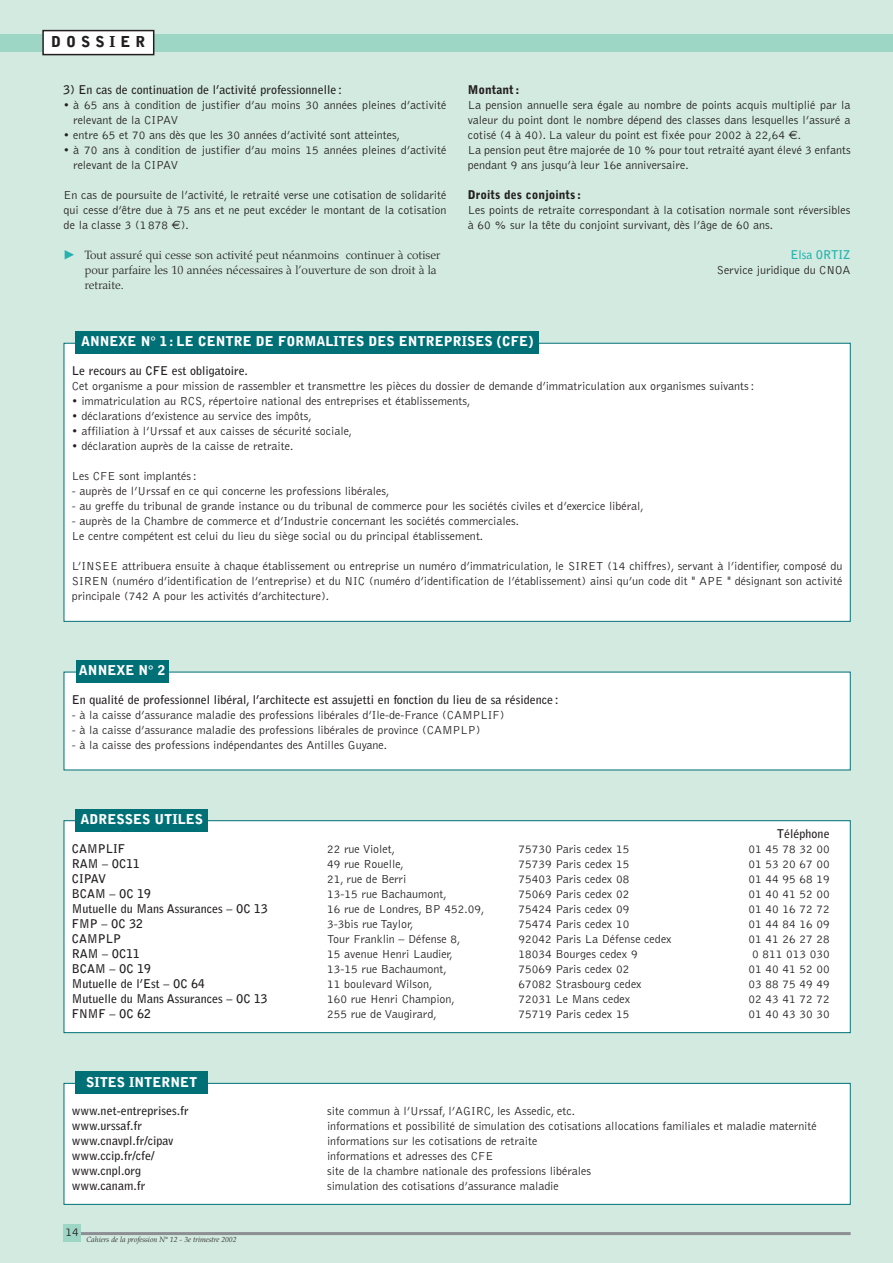
<style>
.page{position:relative;width:893px;height:1263px;background:#fff}
.page>*{position:absolute;margin:0;border:0;box-sizing:border-box;transform-origin:0 0}
.t1{font:900 15px "Bell Gothic";letter-spacing:.335em;color:#231f20}
.t2{font:900 13.5px "Bell Gothic";color:#fff}
.t3{font:300 12px/15px "Bell Gothic";color:#231f20}
.t4{font:700 12px "Bell Gothic";color:#231f20}
.t5{font:300 12px/15px "Palatino";color:#231f20}
.t6{font:900 12px "Bell Gothic";color:#231f20}
.t7{font:700 12px "Bell Gothic";color:#26b3af}
.t8{font:italic 300 7.5px "Palatino";color:#231f20}
.s1{font-family:"Euro Sans";font-weight:400}
</style>
<div class="page">
<div style="left:0;top:0;width:892px;height:1263px;background:#d2eae0"></div>
<div style="left:64px;top:343px;width:786px;height:278px;background:#fff"></div>
<hr style="left:64px;top:1232px;width:786px;height:3px;background:#8e8f93">
<div style="left:64px;top:1225px;width:17px;height:17px;background:#9ed6c6"></div>
<div style="left:76px;top:331px;width:463px;height:23px;background:#007077"></div>
<div style="left:64px;top:672px;width:786px;height:98px;background:#fff"></div>
<div style="left:76px;top:660px;width:92px;height:23px;background:#007077"></div>
<div style="left:64px;top:821px;width:786px;height:212px;background:#fff"></div>
<div style="left:64px;top:820px;width:786px;height:213px;border:1px solid #007077"></div>
<div style="left:76px;top:809px;width:132px;height:22px;background:#007077"></div>
<div style="left:64px;top:1083px;width:786px;height:121px;background:#fff"></div>
<div style="left:64px;top:1083px;width:786px;height:122px;border:1px solid #007077"></div>
<div style="left:76px;top:1072px;width:132px;height:22px;background:#007077"></div>
<div style="left:0;top:34px;width:892px;height:17px;background:#9ed6c6"></div>
<div style="left:43px;top:31px;width:111px;height:24px;background:#fff"></div>
<div style="left:42px;top:30px;width:112px;height:25px;border:2px solid #231f20"></div>
<p class="t1" style="left:51px;top:36px;width:96px">DOSSIER</p>
<p class="t4" style="left:64px;top:85px;width:280px">3) En cas de continuation de l’activité professionnelle :</p>
<p class="t3" style="left:73px;top:98px;width:375px;text-indent:-10px">• à 65 ans à condition de justifier d’au moins 30 années pleines d’activité relevant de la CIPAV</p>
<p class="t3" style="left:64px;top:128px;width:338px">• entre 65 et 70 ans dès que les 30 années d’activité sont atteintes,</p>
<p class="t3" style="left:73px;top:143px;width:375px;text-indent:-10px">• à 70 ans à condition de justifier d’au moins 15 années pleines d’activité relevant de la CIPAV</p>
<p class="t3" style="left:64px;top:188px;width:384px;text-align:justify">En cas de poursuite de l’activité, le retraité verse une cotisation de solidarité qui cesse d’être due à 75 ans et ne peut excéder le montant de la cotisation de la classe 3 (1 878 <span class="s1">€</span>).</p>
<p class="t5" style="left:85px;top:249px;width:357px">Tout assuré qui cesse son activité peut néanmoins continuer à cotiser pour parfaire les 10 années nécessaires à l’ouverture de son droit à la retraite.</p>
<p class="t6" style="left:468px;top:85px;width:53px">Montant :</p>
<p class="t3" style="left:468px;top:98px;width:384px">La pension annuelle sera égale au nombre de points acquis multiplié par la valeur du point dont le nombre dépend des classes dans lesquelles l’assuré a cotisé (4 à 40). La valeur du point est fixée pour 2002 à 22,64 <span class="s1">€</span>.<br>La pension peut être majorée de 10 % pour tout retraité ayant élevé 3 enfants pendant 9 ans jusqu’à leur 16e anniversaire.</p>
<p class="t6" style="left:468px;top:190px;width:115px">Droits des conjoints :</p>
<p class="t3" style="left:468px;top:203px;width:384px">Les points de retraite correspondant à la cotisation normale sont réversibles à 60 % sur la tête du conjoint survivant, dès l’âge de 60 ans.</p>
<p class="t7" style="left:790px;top:250px;width:62px">Elsa ORTIZ</p>
<p class="t3" style="left:716px;top:263px;width:135px">Service juridique du CNOA</p>
<p class="t2" style="left:81px;top:337px;width:454px">ANNEXE N° 1 : LE CENTRE DE FORMALITES DES ENTREPRISES (CFE)</p>
<p class="t4" style="left:72px;top:366px;width:177px">Le recours au CFE est obligatoire.</p>
<p class="t3" style="left:72px;top:379px;width:684px">Cet organisme a pour mission de rassembler et transmettre les pièces du dossier de demande d’immatriculation aux organismes suivants :</p>
<p class="t3" style="left:72px;top:394px;width:400px">• immatriculation au RCS, répertoire national des entreprises et établissements,</p>
<p class="t3" style="left:72px;top:409px;width:241px">• déclarations d’existence au service des impôts,</p>
<p class="t3" style="left:72px;top:424px;width:281px">• affiliation à l’Urssaf et aux caisses de sécurité sociale,</p>
<p class="t3" style="left:72px;top:439px;width:223px">• déclaration auprès de la caisse de retraite.</p>
<p class="t3" style="left:72px;top:469px;width:126px">Les CFE sont implantés :</p>
<p class="t3" style="left:72px;top:484px;width:319px">- auprès de l’Urssaf en ce qui concerne les professions libérales,</p>
<p class="t3" style="left:72px;top:499px;width:573px">- au greffe du tribunal de grande instance ou du tribunal de commerce pour les sociétés civiles et d’exercice libéral,</p>
<p class="t3" style="left:72px;top:514px;width:449px">- auprès de la Chambre de commerce et d’Industrie concernant les sociétés commerciales.<br>Le centre compétent est celui du lieu du siège social ou du principal établissement.</p>
<p class="t3" style="left:72px;top:559px;width:772px;text-align:justify">L’INSEE attribuera ensuite à chaque établissement ou entreprise un numéro d’immatriculation, le SIRET (14 chiffres), servant à l’identifier, composé du SIREN (numéro d’identification de l’entreprise) et du NIC (numéro d’identification de l’établissement) ainsi qu’un code dit " APE " désignant son activité principale (742 A pour les activités d’architecture).</p>
<p class="t2" style="left:79px;top:665px;width:88px">ANNEXE N° 2</p>
<p class="t4" style="left:72px;top:695px;width:488px">En qualité de professionnel libéral, l’architecte est assujetti en fonction du lieu de sa résidence :</p>
<p class="t3" style="left:72px;top:708px;width:434px">- à la caisse d’assurance maladie des professions libérales d’Ile-de-France (CAMPLIF)</p>
<p class="t3" style="left:72px;top:723px;width:410px">- à la caisse d’assurance maladie des professions libérales de province (CAMPLP)</p>
<p class="t3" style="left:72px;top:738px;width:317px">- à la caisse des professions indépendantes des Antilles Guyane.</p>
<p class="t2" style="left:81px;top:814px;width:124px">ADRESSES UTILES</p>
<p class="t4" style="left:776px;top:829px;width:54px">Téléphone</p>
<p class="t4" style="left:72px;top:844px;width:55px">CAMPLIF</p>
<p class="t3" style="left:327px;top:842px;width:70px">22 rue Violet,</p>
<p class="t3" style="left:518px;top:842px;width:112px">75730 Paris cedex 15</p>
<p class="t3" style="left:748px;top:842px;width:83px">01 45 78 32 00</p>
<p class="t4" style="left:72px;top:859px;width:69px">RAM – OC11</p>
<p class="t3" style="left:327px;top:857px;width:78px">49 rue Rouelle,</p>
<p class="t3" style="left:518px;top:857px;width:112px">75739 Paris cedex 15</p>
<p class="t3" style="left:748px;top:857px;width:83px">01 53 20 67 00</p>
<p class="t4" style="left:72px;top:874px;width:36px">CIPAV</p>
<p class="t3" style="left:327px;top:872px;width:81px">21, rue de Berri</p>
<p class="t3" style="left:518px;top:872px;width:112px">75403 Paris cedex 08</p>
<p class="t3" style="left:748px;top:872px;width:83px">01 44 95 68 19</p>
<p class="t4" style="left:72px;top:889px;width:80px">BCAM – OC 19</p>
<p class="t3" style="left:327px;top:887px;width:121px">13-15 rue Bachaumont,</p>
<p class="t3" style="left:518px;top:887px;width:112px">75069 Paris cedex 02</p>
<p class="t3" style="left:748px;top:887px;width:83px">01 40 41 52 00</p>
<p class="t4" style="left:72px;top:904px;width:197px">Mutuelle du Mans Assurances – OC 13</p>
<p class="t3" style="left:327px;top:902px;width:159px">16 rue de Londres, BP 452.09,</p>
<p class="t3" style="left:518px;top:902px;width:112px">75424 Paris cedex 09</p>
<p class="t3" style="left:748px;top:902px;width:83px">01 40 16 72 72</p>
<p class="t4" style="left:72px;top:919px;width:72px">FMP – OC 32</p>
<p class="t3" style="left:327px;top:917px;width:88px">3-3bis rue Taylor,</p>
<p class="t3" style="left:518px;top:917px;width:112px">75474 Paris cedex 10</p>
<p class="t3" style="left:748px;top:917px;width:83px">01 44 84 16 09</p>
<p class="t4" style="left:72px;top:934px;width:51px">CAMPLP</p>
<p class="t3" style="left:327px;top:932px;width:135px">Tour Franklin – Défense 8,</p>
<p class="t3" style="left:518px;top:932px;width:155px">92042 Paris La Défense cedex</p>
<p class="t3" style="left:748px;top:932px;width:83px">01 41 26 27 28</p>
<p class="t4" style="left:72px;top:949px;width:69px">RAM – OC11</p>
<p class="t3" style="left:327px;top:947px;width:127px">15 avenue Henri Laudier,</p>
<p class="t3" style="left:518px;top:947px;width:121px">18034 Bourges cedex 9</p>
<p class="t3" style="left:752px;top:947px;width:79px">0 811 013 030</p>
<p class="t4" style="left:72px;top:964px;width:80px">BCAM – OC 19</p>
<p class="t3" style="left:327px;top:962px;width:121px">13-15 rue Bachaumont,</p>
<p class="t3" style="left:518px;top:962px;width:112px">75069 Paris cedex 02</p>
<p class="t3" style="left:748px;top:962px;width:83px">01 40 41 52 00</p>
<p class="t4" style="left:72px;top:979px;width:134px">Mutuelle de l’Est – OC 64</p>
<p class="t3" style="left:327px;top:977px;width:107px">11 boulevard Wilson,</p>
<p class="t3" style="left:518px;top:977px;width:125px">67082 Strasbourg cedex</p>
<p class="t3" style="left:748px;top:977px;width:83px">03 88 75 49 49</p>
<p class="t4" style="left:72px;top:994px;width:197px">Mutuelle du Mans Assurances – OC 13</p>
<p class="t3" style="left:327px;top:992px;width:129px">160 rue Henri Champion,</p>
<p class="t3" style="left:518px;top:992px;width:113px">72031 Le Mans cedex</p>
<p class="t3" style="left:748px;top:992px;width:83px">02 43 41 72 72</p>
<p class="t4" style="left:72px;top:1009px;width:80px">FNMF – OC 62</p>
<p class="t3" style="left:327px;top:1007px;width:111px">255 rue de Vaugirard,</p>
<p class="t3" style="left:518px;top:1007px;width:112px">75719 Paris cedex 15</p>
<p class="t3" style="left:748px;top:1007px;width:83px">01 40 43 30 30</p>
<p class="t2" style="left:86px;top:1077px;width:113px">SITES INTERNET</p>
<p class="t4" style="left:72px;top:1106px;width:118px">www.net-entreprises.fr</p>
<p class="t3" style="left:327px;top:1104px;width:250px">site commun à l’Urssaf, l’AGIRC, les Assedic, etc.</p>
<p class="t4" style="left:72px;top:1121px;width:72px">www.urssaf.fr</p>
<p class="t3" style="left:327px;top:1119px;width:491px">informations et possibilité de simulation des cotisations allocations familiales et maladie maternité</p>
<p class="t4" style="left:72px;top:1136px;width:103px">www.cnavpl.fr/cipav</p>
<p class="t3" style="left:327px;top:1134px;width:212px">informations sur les cotisations de retraite</p>
<p class="t4" style="left:72px;top:1151px;width:84px">www.ccip.fr/cfe/</p>
<p class="t3" style="left:327px;top:1149px;width:168px">informations et adresses des CFE</p>
<p class="t4" style="left:72px;top:1166px;width:71px">www.cnpl.org</p>
<p class="t3" style="left:327px;top:1164px;width:266px">site de la chambre nationale des professions libérales</p>
<p class="t4" style="left:72px;top:1181px;width:75px">www.canam.fr</p>
<p class="t3" style="left:327px;top:1179px;width:233px">simulation des cotisations d’assurance maladie</p>
<p class="t3" style="left:65px;top:1226px;width:15px">14</p>
<p class="t8" style="left:86px;top:1237px;width:152px">Cahiers de la profession N° 12 - 3e trimestre 2002</p>
</div>
